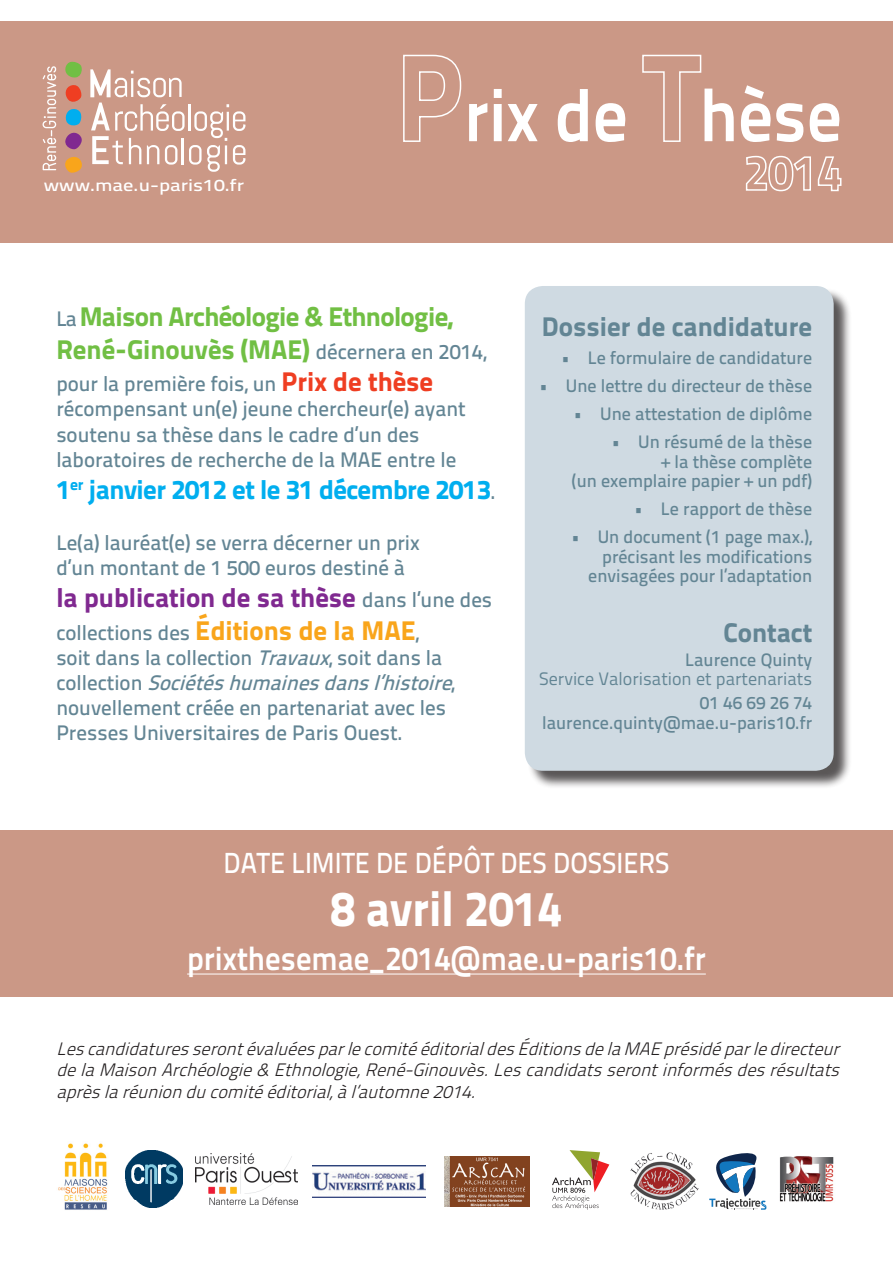
<style>
.page{position:relative;width:893px;height:1263px;background:#fff}
.page>*{position:absolute;margin:0;border:0;box-sizing:border-box;transform-origin:0 0}
.t1{font:74.55px "Titillium Text 25 L 800 wt";color:#fff;scale:.93 1}
.t2{font:49.65px "Titillium Text 25 L 999 wt";color:#fff;scale:.93 1}
.t3{font:33.15px "Titillium Text 25 L 800 wt";color:#fff;scale:.93 1}
.t4{font:28.95px "Titillium Text 25 L 600 wt";color:#fff;scale:.93 1}
.t5{font:27px/32.4px "Titillium Text 25 L 999 wt";letter-spacing:-.025em;color:#71bf44}
.t6{font:27px "Titillium Text 25 L 999 wt";color:#802990}
.t7{font:27px "Titillium Text 25 L 999 wt";letter-spacing:-.02em;color:#00aeef}
.t8{font:27px "Titillium Text 25 L 999 wt";color:#638594}
.t9{font:21px/25.2px "Titillium Text 25 L 600 wt";color:#638594}
.t10{font:18px/19.5px "Titillium Text 25 L 600 wt";color:#638594;text-align:right}
.t11{font:italic 18px/21.6px "Titillium Text 25 L 250 wt";color:#231f20;text-align:justify}
.t12{font:18px "Titillium Text 25 L 400 wt";color:#638594}
.t13{font:16.8px "Titillium Text 25 L 600 wt";color:#fff;scale:1.21 1}
.s1{font-family:"Titillium Text 25 L 600 wt";font-size:21px;color:#638594}
.s2{font-family:"Titillium Text 25 L 999 wt";font-size:27px;color:#ef3e22}
.s3{font-family:"Titillium Text 25 L 999 wt";font-size:27px;color:#f9a51b}
.s4{font-style:italic}
</style>
<div class="page">
<div style="left:0;top:830px;width:893px;height:167px;background:#cb9886"></div>
<hr style="left:187px;top:973px;width:519px;height:1px;background:#fff">
<div style="left:0;top:21px;width:893px;height:221px;background:#cb9886"></div>
<svg style="left:403px;top:54px;width:59px;height:88px"></svg>
<svg style="left:642px;top:54px;width:60px;height:88px"></svg>
<svg style="left:745px;top:155px;width:97px;height:37px"></svg>
<svg style="left:43px;top:66px;width:13px;height:104px"></svg>
<svg style="left:65px;top:61px;width:180px;height:112px"></svg>
<img style="left:445px;top:1156px;width:84px;height:50px">
<img style="left:125px;top:1150px;width:58px;height:57px">
<svg style="left:552px;top:1150px;width:57px;height:60px"></svg>
<img style="left:631px;top:1152px;width:68px;height:57px">
<svg style="left:709px;top:1153px;width:58px;height:57px"></svg>
<img style="left:312px;top:1165px;width:113px;height:32px">
<img style="left:196px;top:1154px;width:101px;height:50px">
<img style="left:779px;top:1156px;width:55px;height:46px">
<img style="left:58px;top:1143px;width:50px;height:67px">
<div style="left:527px;top:288px;width:325px;height:501px;background:#231f20;opacity:.75"></div>
<div style="left:525px;top:286px;width:309px;height:485px;background:#cfdae2;border-radius:18px"></div>
<p class="t13" style="left:44px;top:172px;width:167px">www.mae.u-paris10.fr</p>
<p class="t1" style="left:464px;top:58px;width:408px">rix de hèse</p>
<p class="t5" style="left:56px;top:299px;width:432px"><span class="s1">La</span> Maison Archéologie &amp; Ethnologie,<br>René-Ginouvès (MAE) <span class="s1">décernera en 2014,</span></p>
<p class="t9" style="left:56px;top:370px;width:411px">pour la première fois, un <span class="s2">Prix de thèse </span>récompensant un(e) jeune chercheur(e) ayant soutenu sa thèse dans le cadre d’un des laboratoires de recherche de la MAE entre le</p>
<p class="t7" style="left:56px;top:469px;width:441px">1<sup>er</sup> janvier 2012 et le 31 décembre 2013<span class="s1">.</span></p>
<p class="t9" style="left:56px;top:528px;width:365px">Le(a) lauréat(e) se verra décerner un prix d’un montant de 1 500 euros destiné à</p>
<p class="t6" style="left:56px;top:577px;width:437px">la publication de sa thèse <span class="s1">dans l’une des</span></p>
<p class="t9" style="left:56px;top:618px;width:404px">collections des <span class="s3">Éditions de la MAE</span>,<br>soit dans la collection <span class="s4">Travaux</span>, soit dans la<br>c o l l e c t i o n <span class="s4">Sociétéshumainesdansl’histoire</span>, nouvellement créée en partenariat avec les Presses Universitaires de Paris Ouest.</p>
<p class="t8" style="left:542px;top:306px;width:272px">Dossier de candidature</p>
<p class="t10" style="left:561px;top:347px;width:253px">• Le formulaire de candidature</p>
<p class="t10" style="left:539px;top:375px;width:275px">• Une lettre du directeur de thèse</p>
<p class="t10" style="left:573px;top:403px;width:240px">• Une attestation de diplôme</p>
<p class="t10" style="left:572px;top:431px;width:242px">• Un résumé de la thèse<br>+ la thèse complète<br>(un exemplaire papier + un pdf)</p>
<p class="t10" style="left:634px;top:498px;width:180px">• Le rapport de thèse</p>
<p class="t10" style="left:571px;top:526px;width:243px">• Un document (1 page max.), précisant les modifications envisagées pour l’adaptation</p>
<p class="t8" style="left:723px;top:611px;width:90px">Contact</p>
<p class="t10" style="left:685px;top:649px;width:129px">Laurence Quinty</p>
<p class="t12" style="left:539px;top:666px;width:274px">Service Valorisation et partenariats</p>
<p class="t10" style="left:700px;top:692px;width:114px">01 46 69 26 74</p>
<p class="t10" style="left:542px;top:712px;width:271px">laurence.quinty@mae.u-paris10.fr</p>
<p class="t4" style="left:224px;top:841px;width:481px">DATE LIMITE DE DÉPÔT DES DOSSIERS</p>
<p class="t2" style="left:331px;top:869px;width:251px">8 avril 2014</p>
<p class="t3" style="left:187px;top:933px;width:559px">prixthesemae_2014@mae.u-paris10.fr</p>
<p class="t11" style="left:56px;top:1036px;width:791px">LescandidaturesserontévaluéesparlecomitééditorialdesÉditionsdelaMAEprésidéparledirecteur delaMaisonArchéologie&amp; Ethnologie,René-Ginouvès.Lescandidatsserontinformésdesrésultats aprèslaréunionducomitééditorial,àl’automne2014.</p>
</div>
